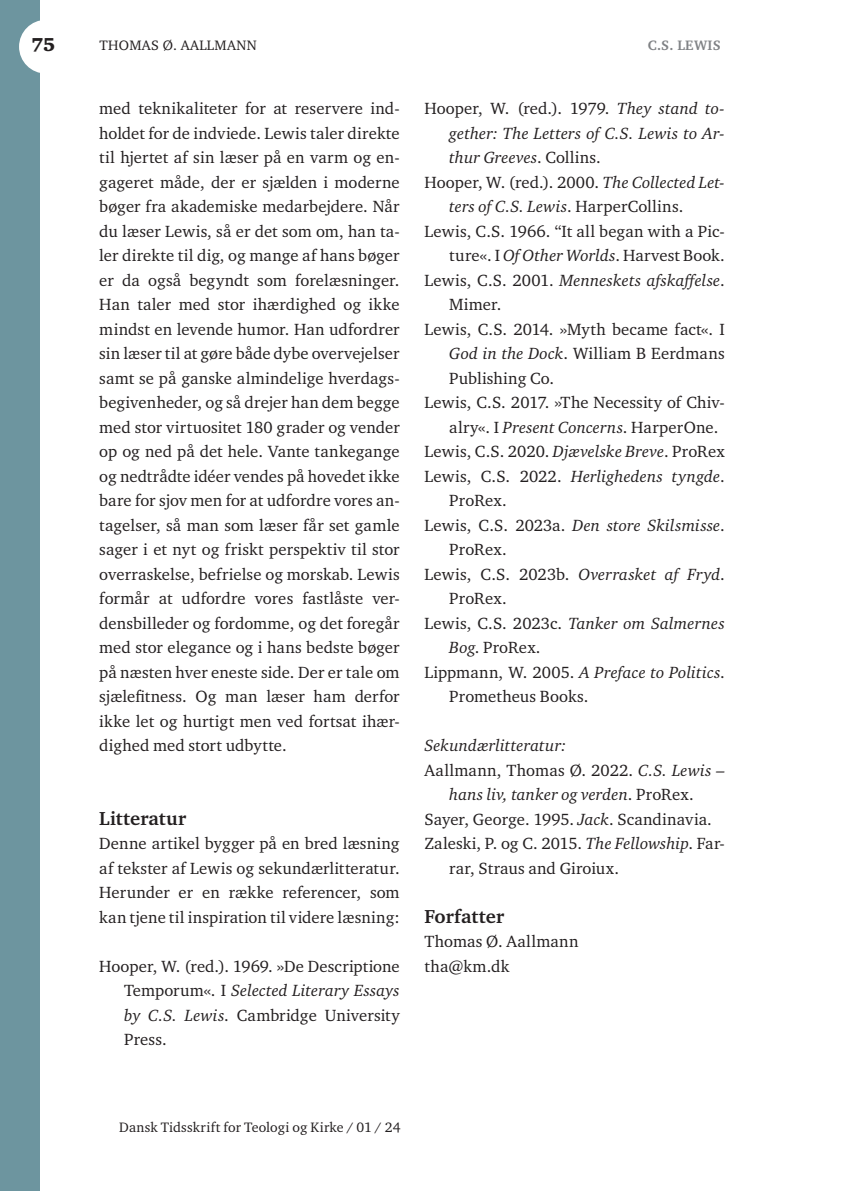
<style>
.page{position:relative;width:844px;height:1191px;background:#fff}
.page>*{position:absolute;margin:0;border:0;box-sizing:border-box;transform-origin:0 0}
.Mellem{font:700 19.25px "Charter ITC Std";letter-spacing:.01em;color:#231f20}
.t1{font:900 19.25px "Charter ITC Std";color:#231f20}
.Tekst{font:16.62px/24.5px "Charter ITC Std";letter-spacing:.01em;color:#231f20;text-align:justify}
.Litteratur{font:16.62px/24.5px "Charter ITC Std";letter-spacing:.01em;color:#231f20}
.Litteratur-2{font:italic 16.62px/24.5px "Charter ITC Std";letter-spacing:.01em;color:#231f20;text-align:justify}
.Toptekst_forfatter{font:14px "Charter ITC Std";letter-spacing:.025em;color:#231f20}
.Toptekst_forfatter-2{font:700 14px "Charter ITC Std";letter-spacing:.025em;color:#808285}
.s1{font-style:italic}
.s2{font-style:normal}
</style>
<div class="page">
<div style="left:0;top:0;width:40px;height:1191px;background:#6d959f"></div>
<div style="left:19px;top:20px;width:54px;height:54px;background:#fff;border-radius:50%"></div>
<p class="t1" style="left:31px;top:33px;width:26px">75</p>
<p class="Toptekst_forfatter" style="left:99px;top:37px;width:159px">THOMAS Ø. AALLMANN</p>
<p class="Toptekst_forfatter-2" style="left:647px;top:37px;width:74px">C.S. LEWIS</p>
<p class="Tekst" style="left:99px;top:96px;width:302px">med teknikaliteter for at reservere ind&shy;holdet for de indviede. Lewis taler direkte til hjertet af sin læser på en varm og en&shy;gageret måde, der er sjælden i moderne bøger fra akademiske medarbejdere. Når du læser Lewis, så er det som om, han ta&shy;ler direkte til dig, og mange af hans bøger er da også begyndt som forelæsninger.<br>Han taler med stor ihærdighed og ikke mindst en levende humor. Han udfordrer sin læser til at gøre både dybe overvejelser samt se på ganske almindelige hverdags&shy;begivenheder, og så drejer han dem begge med stor virtuositet 180 grader og vender op og ned på det hele. Vante tankegange og nedtrådte idéer vendes på hovedet ikke bare for sjov men for at udfordre vores an&shy;tagelser, så man som læser får set gamle sager i et nyt og friskt perspektiv til stor overraskelse, befrielse og morskab. Lewis formår at udfordre vores fastlåste ver&shy;densbilleder og fordomme, og det foregår med stor elegance og i hans bedste bøger på næsten hver eneste side. Der er tale om sjælefitness. Og man læser ham derfor ikke let og hurtigt men ved fortsat ihær&shy;dighed med stort udbytte.</p>
<p class="Mellem" style="left:99px;top:806px;width:88px">Litteratur</p>
<p class="Tekst" style="left:99px;top:831px;width:302px">Denne artikel bygger på en bred læsning af tekster af Lewis og sekundærlitteratur.<br>Herunder er en række referencer, som kan tjene til inspiration til videre læsning:</p>
<p class="Litteratur" style="left:124px;top:953px;width:277px;text-align:justify;text-indent:-25px">Hooper, W. (red.). 1969. »De Descriptione Temporum«. I <span class="s1">Selected Literary Essays by C.S. Lewis</span>. Cambridge University Press.</p>
<p class="Litteratur-2" style="left:449px;top:96px;width:277px;text-indent:-25px"><span class="s2">Hooper, W. (red.). 1979.</span> They stand to&shy;gether: The Letters of C.S. Lewis to Ar&shy;thur Greeves<span class="s2">. Collins.</span></p>
<p class="Litteratur" style="left:449px;top:169px;width:277px;text-indent:-25px">Hooper, W. (red.). 2000. <span class="s1">The Collected Let&shy;ters of C.S. Lewis</span>. HarperCollins.</p>
<p class="Litteratur" style="left:424px;top:218px;width:302px;text-align:right">Lewis, C.S. 1966. “It all began with a Pic&shy;ture«. I <span class="s1">Of Other Worlds</span>. Harvest Book.</p>
<p class="Litteratur" style="left:449px;top:267px;width:277px;text-indent:-25px">Lewis, C.S. 2001. <span class="s1">Menneskets afskaffelse</span>.<br>Mimer.</p>
<p class="Litteratur" style="left:449px;top:316px;width:277px;text-align:justify;text-indent:-25px">Lewis, C.S. 2014. »Myth became fact«. I <span class="s1">God in the Dock</span>. William B Eerdmans Publishing Co.</p>
<p class="Litteratur" style="left:449px;top:390px;width:277px;text-indent:-25px">Lewis, C.S. 2017. »The Necessity of Chiv&shy;alry«. I <span class="s1">Present Concerns</span>. HarperOne.</p>
<p class="Litteratur" style="left:424px;top:439px;width:302px">Lewis, C.S. 2020. <span class="s1">Djævelske Breve</span>. ProRex</p>
<p class="Litteratur" style="left:449px;top:463px;width:277px;text-indent:-25px">Lewis, C.S. 2022. <span class="s1">Herlighedens tyngde</span>.<br>ProRex.</p>
<p class="Litteratur" style="left:449px;top:512px;width:277px;text-indent:-25px">Lewis, C.S. 2023a. <span class="s1">Den store Skilsmisse</span>.<br>ProRex.</p>
<p class="Litteratur" style="left:449px;top:561px;width:277px;text-indent:-25px">Lewis, C.S. 2023b. <span class="s1">Overrasket af Fryd</span>.<br>ProRex.</p>
<p class="Litteratur" style="left:449px;top:610px;width:277px;text-indent:-25px">Lewis, C.S. 2023c. <span class="s1">Tanker om Salmernes<br>Bog</span>. ProRex.</p>
<p class="Litteratur" style="left:449px;top:659px;width:277px;text-indent:-25px">Lippmann, W. 2005. <span class="s1">A Preface to Politics</span>.<br>Prometheus Books.</p>
<p class="Litteratur-2" style="left:424px;top:733px;width:143px">Sekundærlitteratur:</p>
<p class="Litteratur-2" style="left:424px;top:757px;width:302px;text-align:center"><span class="s2">Aallmann, Thomas Ø. 2022.</span> C.S. Lewis – hans liv, tanker og verden<span class="s2">. ProRex.</span></p>
<p class="Litteratur" style="left:424px;top:806px;width:289px">Sayer, George. 1995. <span class="s1">Jack</span>. Scandinavia.</p>
<p class="Litteratur" style="left:449px;top:831px;width:277px;text-indent:-25px">Zaleski, P. og C. 2015. <span class="s1">The Fellowship</span>. Far&shy;rar, Straus and Giroiux.</p>
<p class="Mellem" style="left:424px;top:904px;width:81px">Forfatter</p>
<p class="Tekst" style="left:424px;top:929px;width:156px">Thomas Ø. Aallmann</p>
<p class="Tekst" style="left:424px;top:953px;width:86px">tha@km.dk</p>
<p class="Toptekst_forfatter" style="left:119px;top:1118px;width:283px">Dansk Tidsskrift for Teologi og Kirke / 01 / 24</p>
</div>
